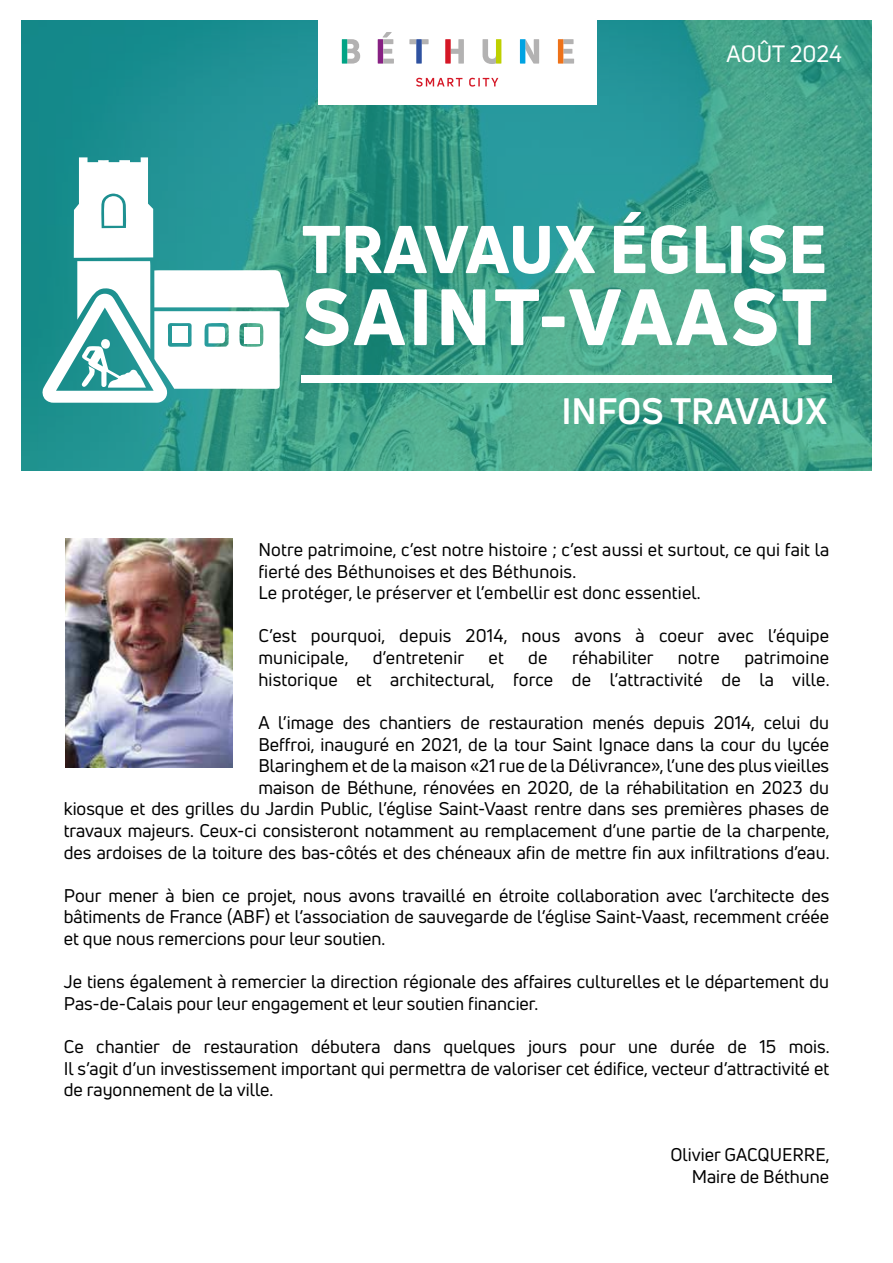
<style>
.page{position:relative;width:893px;height:1263px;background:#fff}
.page>*{position:absolute;margin:0;border:0;box-sizing:border-box;transform-origin:0 0}
.t1{font:800 78px "Uni Neue";letter-spacing:.035em;color:#fff}
.t2{font:800 66px "Uni Neue";color:#fff}
.t3{font:700 36px "Uni Neue";color:#fff}
.t4{font:23.1px "Uni Neue";color:#fff}
.t5{font:18px/21.6px "Uni Neue";color:#000}
</style>
<div class="page">
<svg style="left:21px;top:20px;width:851px;height:450px;background:#369c8c"></svg>
<div style="left:318px;top:20px;width:279px;height:85px;background:#fff"></div>
<svg style="left:416px;top:78px;width:46px;height:9px"></svg>
<svg style="left:469px;top:78px;width:29px;height:9px"></svg>
<svg style="left:558px;top:39px;width:16px;height:25px"></svg>
<svg style="left:520px;top:39px;width:19px;height:25px"></svg>
<svg style="left:483px;top:39px;width:18px;height:25px"></svg>
<svg style="left:445px;top:39px;width:19px;height:25px"></svg>
<svg style="left:409px;top:39px;width:20px;height:25px"></svg>
<svg style="left:378px;top:32px;width:16px;height:32px"></svg>
<svg style="left:342px;top:39px;width:18px;height:25px"></svg>
<div style="left:302px;top:375px;width:530px;height:8px;background:#fff"></div>
<svg style="left:42px;top:157px;width:248px;height:246px"></svg>
<img style="left:66px;top:538px;width:167px;height:229px">
<p class="t4" style="left:727px;top:40px;width:117px">AOÛT 2024</p>
<h2 class="t2" style="left:302px;top:205px;width:527px">TRAVAUX ÉGLISE</h2>
<h1 class="t1" style="left:302px;top:264px;width:527px">SAINT-VAAST</h1>
<h3 class="t3" style="left:561px;top:389px;width:267px">INFOS TRAVAUX</h3>
<p class="t5" style="left:258px;top:539px;width:572px">Notre patrimoine, c’est notre histoire ; c’est aussi et surtout, ce qui fait la fierté des Béthunoises et des Béthunois.<br>Le protéger, le préserver et l’embellir est donc essentiel.</p>
<p class="t5" style="left:258px;top:625px;width:572px">C’est pourquoi, depuis 2014, nous avons à coeur avec l’équipe municipale,</p>
<p class="t5" style="left:373px;top:647px;width:93px">d’entretenir</p>
<p class="t5" style="left:488px;top:647px;width:17px">et</p>
<p class="t5" style="left:528px;top:647px;width:21px">de</p>
<p class="t5" style="left:572px;top:647px;width:83px">réhabiliter</p>
<p class="t5" style="left:678px;top:647px;width:44px">notre</p>
<p class="t5" style="left:258px;top:647px;width:573px;text-align:right">patrimoine<br>historique et architectural, force de l’attractivité de la ville.</p>
<p class="t5" style="left:64px;top:711px;width:767px;text-align:right">A l’image des chantiers de restauration menés depuis 2014, celui du<br>Beffroi, inauguré en 2021, de la tour Saint Ignace dans la cour du lycée<br>Blaringhem et de la maison «21 rue de la Délivrance», l’une des plus vieilles<br>maison de Béthune, rénovées en 2020, de la réhabilitation en 2023 du<br>kiosque et des grilles du Jardin Public, l’église Saint-Vaast rentre dans ses premières phases de travaux majeurs. Ceux-ci consisteront notamment au remplacement d’une partie de la charpente, des ardoises de la toiture des bas-côtés et des chéneaux afin de mettre fin aux infiltrations d’eau.</p>
<p class="t5" style="left:64px;top:884px;width:767px;text-align:justify">Pour mener à bien ce projet, nous avons travaillé en étroite collaboration avec l’architecte des bâtiments de France (ABF) et l’association de sauvegarde de l’église Saint-Vaast, recemment créée et que nous remercions pour leur soutien.</p>
<p class="t5" style="left:64px;top:971px;width:767px">Je tiens également à remercier la direction régionale des affaires culturelles et le département du<br>Pas-de-Calais pour leur engagement et leur soutien financier.</p>
<p class="t5" style="left:64px;top:1035px;width:767px;text-align:justify">Ce chantier de restauration débutera dans quelques jours pour une durée de 15 mois.<br>Il s’agit d’un investissement important qui permettra de valoriser cet édifice, vecteur d’attractivité et de rayonnement de la ville.</p>
<p class="t5" style="left:670px;top:1143px;width:161px;text-align:right">Olivier GACQUERRE,<br>Maire de Béthune</p>
</div>
